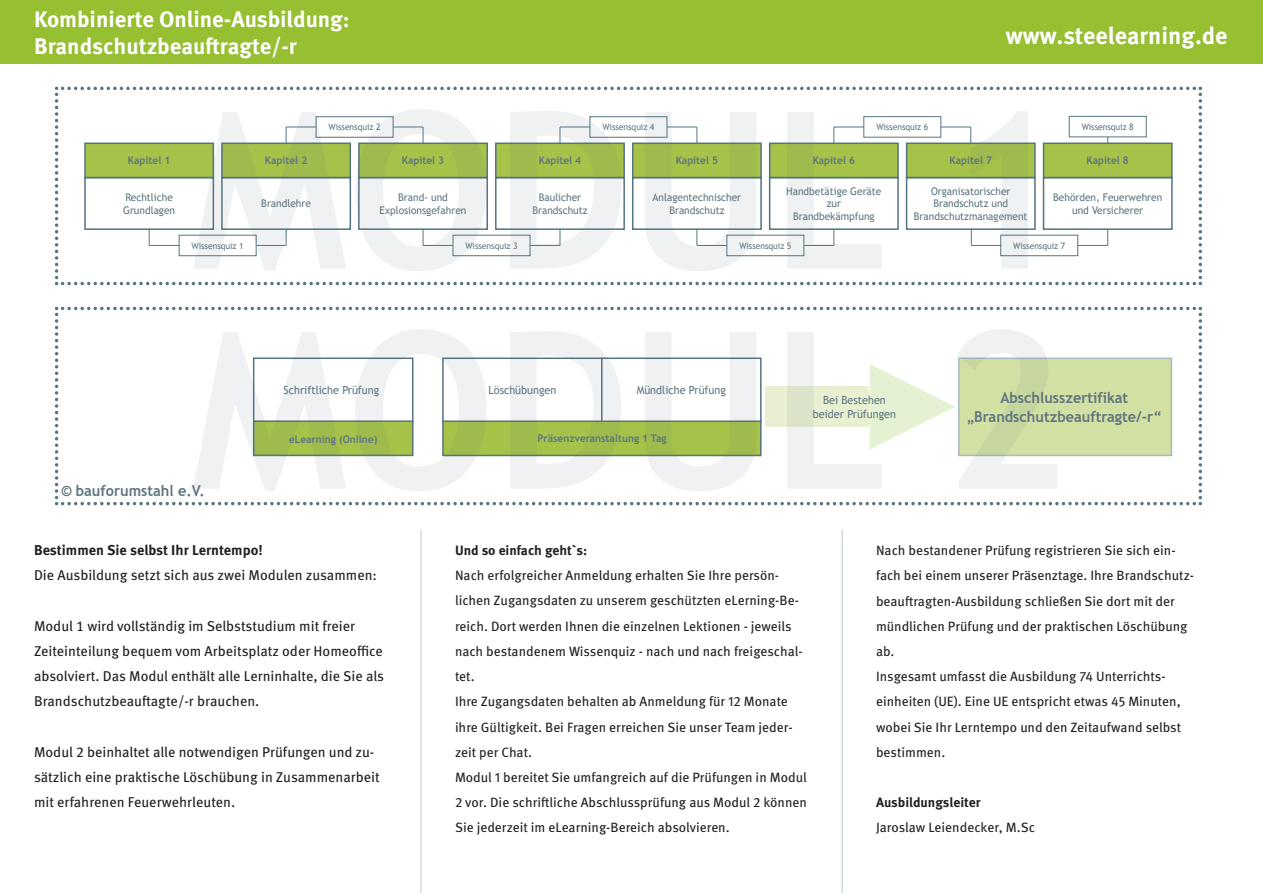
<style>
.page{position:relative;width:1263px;height:893px;background:#fff}
.page>*{position:absolute;margin:0;border:0;box-sizing:border-box;transform-origin:0 0}
.t1{font:700 218.85px "Trebuchet MS";color:#5f7680;scale:.96 1}
.t2{font:700 24px "Meta Pro";color:#fff}
.t3{font:700 22.5px "Meta Pro";color:#fff}
.t4{font:700 15.15px/18.1px "Trebuchet MS";color:#5f7680;text-align:center;scale:.96 1}
.t5{font:14.25px/25.2px "Meta Pro";color:#231f20}
.t6{font:700 14.25px "Meta Pro";color:#231f20}
.t7{font:13.5px/25.2px "Meta Pro";color:#231f20}
.t8{font:700 13.5px "Meta Pro";color:#231f20}
.t9{font:11.25px/13.5px "Trebuchet MS";color:#5f7680;text-align:center;scale:.96 1}
.t10{font:10.5px/12.8px "Trebuchet MS";color:#5f7680;text-align:center;scale:.96 1}
.t11{font:700 10.5px "Trebuchet MS";color:#5f7680;scale:.96 1}
.t12{font:8.85px "Trebuchet MS";color:#5f7680;scale:.96 1}
</style>
<div class="page">
<div style="left:0;top:0;width:1263px;height:64px;background:#97bf32"></div>
<hr style="left:842px;top:530px;width:1px;height:363px;background:#bacad2">
<hr style="left:421px;top:530px;width:1px;height:363px;background:#bacad2">
<svg style="left:55px;top:87px;width:1147px;height:198px"></svg>
<svg style="left:55px;top:307px;width:1147px;height:198px"></svg>
<p class="t3" style="left:34px;top:1px;width:317px">Kombinierte Online-Ausbildung:</p>
<p class="t3" style="left:34px;top:28px;width:264px">Brandschutzbeauftragte/-r</p>
<p class="t2" style="left:1006px;top:17px;width:223px">www.steelearning.de</p>
<p class="t11" style="left:128px;top:154px;width:46px">Kapitel 1</p>
<p class="t10" style="left:123px;top:191px;width:56px;text-align:left">Rechtliche<br>Grundlagen</p>
<h1 class="t1" style="left:191px;top:54px;width:913px">MODUL 1</h1>
<p class="t12" style="left:1082px;top:121px;width:56px">Wissensquiz 8</p>
<p class="t12" style="left:876px;top:121px;width:56px">Wissensquiz 6</p>
<p class="t12" style="left:329px;top:122px;width:56px">Wissensquiz 2</p>
<p class="t12" style="left:602px;top:122px;width:56px">Wissensquiz 4</p>
<p class="t11" style="left:265px;top:154px;width:46px">Kapitel 2</p>
<p class="t10" style="left:261px;top:197px;width:53px">Brandlehre</p>
<p class="t11" style="left:402px;top:154px;width:46px">Kapitel 3</p>
<p class="t10" style="left:380px;top:191px;width:92px">Brand- und<br>Explosionsgefahren</p>
<p class="t11" style="left:539px;top:154px;width:46px">Kapitel 4</p>
<p class="t10" style="left:532px;top:191px;width:59px">Baulicher<br>Brandschutz</p>
<p class="t11" style="left:676px;top:154px;width:46px">Kapitel 5</p>
<p class="t10" style="left:653px;top:191px;width:94px">Anlagentechnischer<br>Brandschutz</p>
<p class="t11" style="left:813px;top:154px;width:46px">Kapitel 6</p>
<p class="t10" style="left:786px;top:184px;width:101px">Handbetätige Geräte zur<br>Brandbekämpfung</p>
<p class="t11" style="left:949px;top:154px;width:46px">Kapitel 7</p>
<p class="t10" style="left:914px;top:184px;width:120px">Organisatorischer<br>Brandschutz und<br>Brandschutzmanagement</p>
<p class="t11" style="left:1086px;top:154px;width:46px">Kapitel 8</p>
<p class="t10" style="left:1053px;top:191px;width:115px">Behörden, Feuerwehren und Versicherer</p>
<p class="t12" style="left:192px;top:240px;width:56px">Wissensquiz 1</p>
<p class="t12" style="left:465px;top:240px;width:56px">Wissensquiz 3</p>
<p class="t12" style="left:739px;top:240px;width:56px">Wissensquiz 5</p>
<p class="t12" style="left:1013px;top:240px;width:56px">Wissensquiz 7</p>
<p class="t9" style="left:284px;top:383px;width:101px">Schriftliche Prüfung</p>
<p class="t9" style="left:488px;top:383px;width:72px">Löschübungen</p>
<p class="t9" style="left:637px;top:383px;width:94px">Mündliche Prüfung</p>
<p class="t11" style="left:289px;top:432px;width:94px">eLearning (Online)</p>
<p class="t11" style="left:537px;top:432px;width:136px">Präsenzveranstaltung 1 Tag</p>
<p class="t9" style="left:813px;top:393px;width:88px">Bei Bestehen beider Prüfungen</p>
<p class="t4" style="left:967px;top:389px;width:205px">Abschlusszertifikat „Brandschutzbeauftragte/-r“</p>
<p class="t4" style="left:61px;top:482px;width:151px">© bauforumstahl e.V.</p>
<p class="t6" style="left:34px;top:539px;width:230px">Bestimmen Sie selbst Ihr Lerntempo!</p>
<p class="t5" style="left:34px;top:562px;width:344px">Die Ausbildung setzt sich aus zwei Modulen zusammen:</p>
<p class="t5" style="left:34px;top:612px;width:352px">Modul 1 wird vollständig im Selbststudium mit freier Zeiteinteilung bequem vom Arbeitsplatz oder Homeoffice absolviert. Das Modul enthält alle Lerninhalte, die Sie als Brandschutzbeauftagte/-r brauchen.</p>
<p class="t5" style="left:34px;top:738px;width:347px">Modul 2 beinhaltet alle notwendigen Prüfungen und zu&shy;sätzlich eine praktische Löschübung in Zusammenarbeit mit erfahrenen Feuerwehrleuten.</p>
<p class="t8" style="left:455px;top:540px;width:134px">Und so einfach geht`s:</p>
<p class="t7" style="left:455px;top:562px;width:349px">Nach erfolgreicher Anmeldung erhalten Sie Ihre persön&shy;lichen Zugangsdaten zu unserem geschützten eLerning-Be&shy;reich. Dort werden Ihnen die einzelnen Lektionen - jeweils nach bestandenem Wissenquiz - nach und nach freigeschal&shy;tet.</p>
<p class="t7" style="left:455px;top:688px;width:339px">Ihre Zugangsdaten behalten ab Anmeldung für 12 Monate ihre Gültigkeit. Bei Fragen erreichen Sie unser Team jeder&shy;zeit per Chat.</p>
<p class="t7" style="left:455px;top:764px;width:353px;text-align:justify">Modul 1 bereitet Sie umfangreich auf die Prüfungen in Modul 2 vor. Die schriftliche Abschlussprüfung aus Modul 2 können Sie jederzeit im eLearning-Bereich absolvieren.</p>
<p class="t7" style="left:876px;top:537px;width:320px">Nach bestandener Prüfung registrieren Sie sich ein&shy;fach bei einem unserer Präsenztage. Ihre Brandschutz&shy;beauftragten-Ausbildung schließen Sie dort mit der mündlichen Prüfung und der praktischen Löschübung ab.</p>
<p class="t7" style="left:876px;top:663px;width:307px">Insgesamt umfasst die Ausbildung 74 Unterrichts&shy;einheiten (UE). Eine UE entspricht etwas 45 Minuten, wobei Sie Ihr Lerntempo und den Zeitaufwand selbst bestimmen.</p>
<p class="t8" style="left:876px;top:792px;width:106px">Ausbildungsleiter</p>
<p class="t7" style="left:876px;top:814px;width:160px">Jaroslaw Leiendecker, M.Sc</p>
</div>
